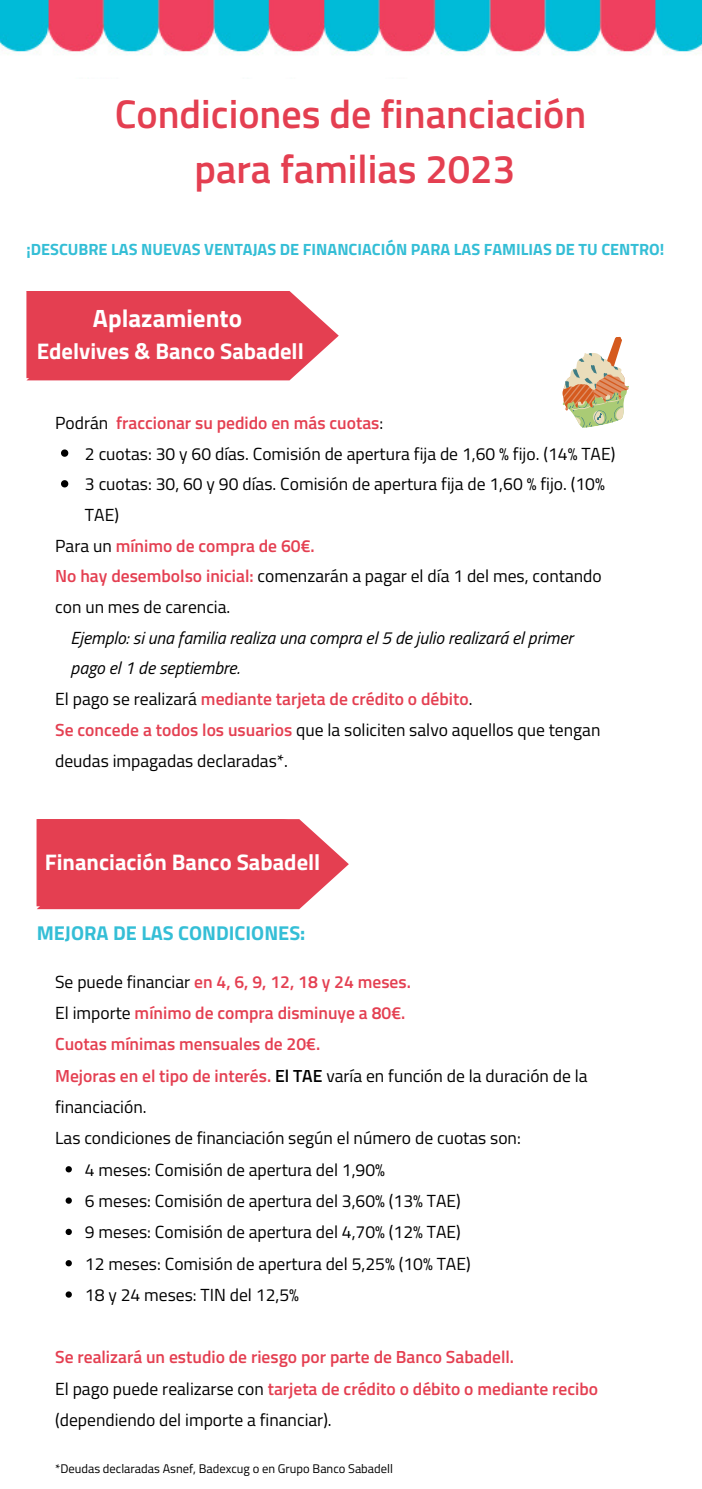
<style>
.page{position:relative;width:702px;height:1489px;background:#fff}
.page>*{position:absolute;margin:0;border:0;box-sizing:border-box;transform-origin:0 0}
.t1{font:600 40px/54.5px "Titillium Web";color:#e43f51;text-align:center}
.t2{font:700 25px "Titillium Web";color:#fff}
.t3{font:700 22.5px "Titillium Web";color:#fff}
.t4{font:700 20px "Titillium Web";color:#34bed6}
.t5{font:17.5px/31.2px "Titillium Web";color:#000}
.t6{font:600 17.5px/31.2px "Titillium Web";color:#e43f51}
.t7{font:italic 17.5px "Titillium Web";color:#000}
.t8{font:700 16.25px "Titillium Web";color:#34bed6}
.t9{font:12.5px "Titillium Web";color:#000}
.s1{font-weight:400;color:#000}
.s2{font-weight:600;color:#e43f51}
.s3{font-weight:600}
</style>
<div class="page">
<svg style="left:562px;top:336px;width:67px;height:92px"></svg>
<img style="left:0;top:0;width:701px;height:55px">
<svg style="left:26px;top:291px;width:312px;height:89px;background:#e64d5e"></svg>
<svg style="left:61px;top:449px;width:7px;height:8px"></svg>
<svg style="left:61px;top:480px;width:7px;height:7px"></svg>
<svg style="left:36px;top:819px;width:312px;height:90px;background:#e64e5e"></svg>
<svg style="left:66px;top:1166px;width:6px;height:6px"></svg>
<svg style="left:66px;top:1197px;width:6px;height:7px"></svg>
<svg style="left:66px;top:1229px;width:6px;height:6px"></svg>
<svg style="left:66px;top:1260px;width:6px;height:6px"></svg>
<svg style="left:66px;top:1291px;width:6px;height:6px"></svg>
<h1 class="t1" style="left:115px;top:86px;width:473px">Condiciones de financiación para familias 2023</h1>
<p class="t8" style="left:26px;top:236px;width:639px">¡DESCUBRE LAS NUEVAS VENTAJAS DE FINANCIACIÓN PARA LAS FAMILIAS DE TU CENTRO!</p>
<h2 class="t2" style="left:93px;top:299px;width:150px">Aplazamiento</h2>
<p class="t3" style="left:37px;top:333px;width:268px">Edelvives &amp; Banco Sabadell</p>
<p class="t6" style="left:55px;top:407px;width:329px"><span class="s1">Podrán</span> fraccionar su pedido en más cuotas<span class="s1">:</span></p>
<p class="t5" style="left:85px;top:438px;width:531px">2 cuotas: 30 y 60 días. Comisión de apertura fija de 1,60 % fijo. (14% TAE)<br>3 cuotas: 30, 60 y 90 días. Comisión de apertura fija de 1,60 % fijo. (10%<br>TAE)</p>
<p class="t5" style="left:55px;top:530px;width:548px">Para un <span class="s2">mínimo de compra de 60€.<br>No hay desembolso inicial:</span> comenzarán a pagar el día 1 del mes, contando con un mes de carencia.</p>
<p class="t7" style="left:71px;top:624px;width:503px">Ejemplo: si una familia realiza una compra el 5 de julio realizará el primer</p>
<p class="t7" style="left:71px;top:655px;width:170px">pago el 1 de septiembre.</p>
<p class="t6" style="left:55px;top:683px;width:418px"><span class="s1">El pago se realizará</span> mediante tarjeta de crédito o débito<span class="s1">.</span></p>
<p class="t5" style="left:55px;top:714px;width:546px"><span class="s2">Se concede a todos los usuarios</span> que la soliciten salvo aquellos que tengan</p>
<p class="t5" style="left:55px;top:744px;width:234px">deudas impagadas declaradas*.</p>
<p class="t3" style="left:45px;top:845px;width:277px">Financiación Banco Sabadell</p>
<p class="t4" style="left:37px;top:918px;width:270px">MEJORA DE LAS CONDICIONES:</p>
<p class="t5" style="left:55px;top:965px;width:533px">Se puede financiar <span class="s2">en 4, 6, 9, 12, 18 y 24 meses.<br></span>El importe <span class="s2">mínimo de compra disminuye a 80€.<br>Cuotas mínimas mensuales de 20€.<br>Mejoras en el tipo de interés.</span> <span class="s3">El TAE</span> varía en función de la duración de la financiación.<br>Las condiciones de financiación según el número de cuotas son:</p>
<p class="t5" style="left:85px;top:1153px;width:387px">4 meses: Comisión de apertura del 1,90%<br>6 meses: Comisión de apertura del 3,60% (13% TAE)<br>9 meses: Comisión de apertura del 4,70% (12% TAE)<br>12 meses: Comisión de apertura del 5,25% (10% TAE)<br>18 y 24 meses: TIN del 12,5%</p>
<p class="t6" style="left:55px;top:1341px;width:544px">Se realizará un estudio de riesgo por parte de Banco Sabadell.<br><span class="s1">El pago puede realizarse con</span> tarjeta de crédito o débito o mediante recibo <span class="s1">(dependiendo del importe a financiar).</span></p>
<p class="t9" style="left:55px;top:1459px;width:339px">*Deudas declaradas Asnef, Badexcug o en Grupo Banco Sabadell</p>
</div>
